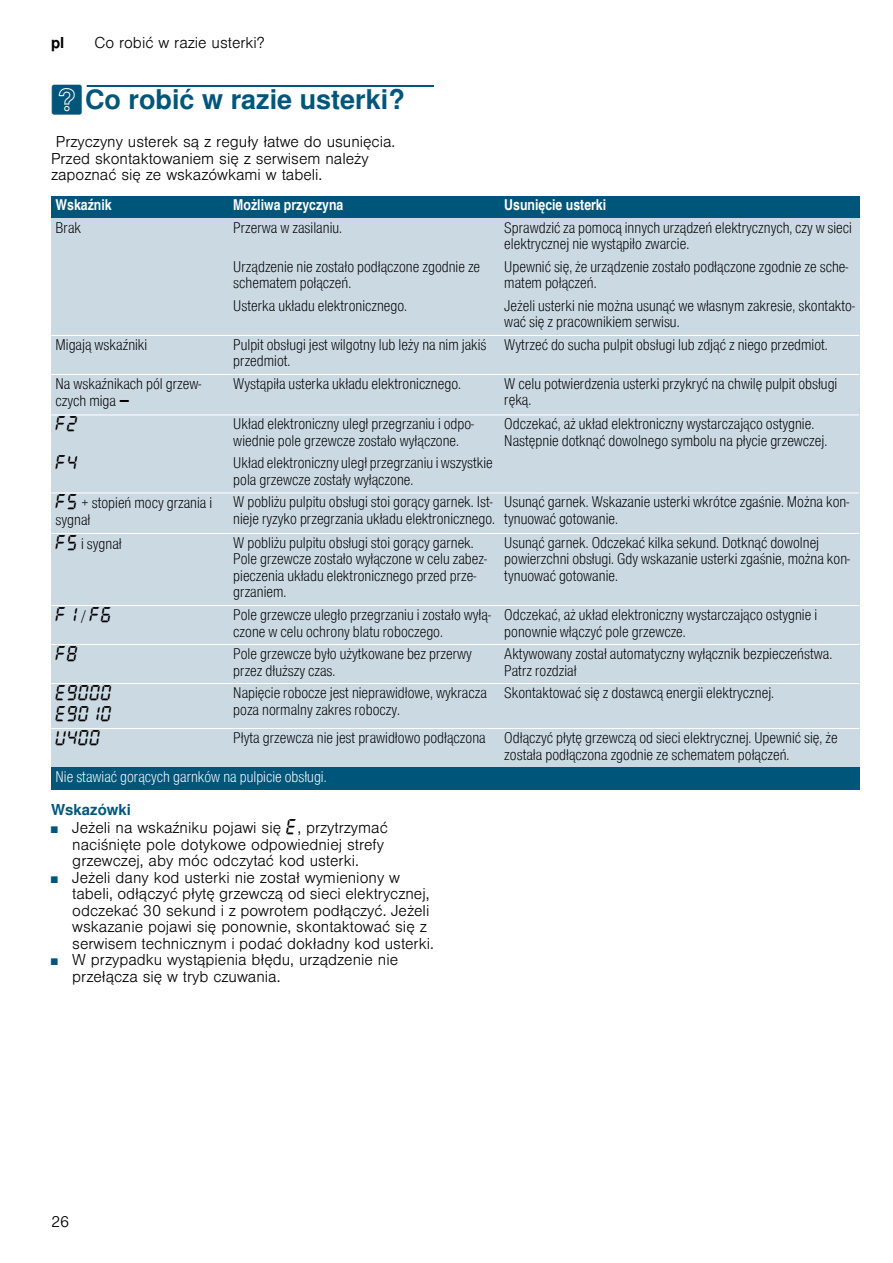
<style>
.page{position:relative;width:893px;height:1263px;background:#fff}
.page>*{position:absolute;margin:0;border:0;box-sizing:border-box;transform-origin:0 0}
.t1{font:700 27px "Nimbus San L";color:#00567a}
.t2{font:16.5px/21px "BSH Symb All";color:#000}
.t3{font:15px/16.5px "Nimbus San L Lig Con";color:#000}
.t4{font:300 15px/16.5px "Nimbus San L";color:#000}
.t5{font:15px "Nimbus San L Lig Con";color:#fff}
.t6{font:15px "Nimbus San L Bol Con";color:#fff}
.t7{font:700 15px "Nimbus San L";color:#00567a}
.t8{font:700 15px "Nimbus San L";color:#000}
.s1{font-family:"BSH Symb PG2";font-weight:400}
.s2{font-family:"BSH Symb PH4";font-size:16.5px}
.s3{font-family:"BSH Symb All";font-size:16.5px}
.s4{font-family:"Nimbus San L Lig Con";font-size:15px}
.s5{font-size:9px;color:#00567a}
.s6{font-family:"BSH Symb All";font-weight:400;font-size:16.5px}
</style>
<div class="page">
<div style="left:87px;top:85px;width:347px;height:2px;border:1px solid #00567a"></div>
<div style="left:51px;top:196px;width:178px;height:22px;background:#00567a"></div>
<div style="left:229px;top:196px;width:271px;height:22px;background:#00567a"></div>
<div style="left:500px;top:196px;width:359px;height:22px;background:#00567a"></div>
<div style="left:51px;top:218px;width:178px;height:117px;background:#cbd9e3"></div>
<div style="left:229px;top:218px;width:271px;height:39px;background:#cbd9e3"></div>
<div style="left:500px;top:218px;width:359px;height:39px;background:#cbd9e3"></div>
<div style="left:229px;top:257px;width:271px;height:39px;background:#cbd9e3"></div>
<div style="left:500px;top:257px;width:359px;height:39px;background:#cbd9e3"></div>
<div style="left:229px;top:296px;width:271px;height:39px;background:#cbd9e3"></div>
<div style="left:500px;top:296px;width:359px;height:39px;background:#cbd9e3"></div>
<div style="left:51px;top:335px;width:178px;height:39px;background:#cbd9e3"></div>
<div style="left:229px;top:335px;width:271px;height:39px;background:#cbd9e3"></div>
<div style="left:500px;top:335px;width:359px;height:39px;background:#cbd9e3"></div>
<div style="left:51px;top:374px;width:178px;height:41px;background:#cbd9e3"></div>
<div style="left:229px;top:374px;width:271px;height:41px;background:#cbd9e3"></div>
<div style="left:500px;top:374px;width:359px;height:41px;background:#cbd9e3"></div>
<div style="left:51px;top:415px;width:178px;height:39px;background:#cbd9e3"></div>
<div style="left:229px;top:415px;width:271px;height:39px;background:#cbd9e3"></div>
<div style="left:500px;top:415px;width:359px;height:78px;background:#cbd9e3"></div>
<div style="left:51px;top:454px;width:178px;height:39px;background:#cbd9e3"></div>
<div style="left:229px;top:454px;width:271px;height:39px;background:#cbd9e3"></div>
<div style="left:51px;top:493px;width:178px;height:40px;background:#cbd9e3"></div>
<div style="left:229px;top:493px;width:271px;height:40px;background:#cbd9e3"></div>
<div style="left:500px;top:493px;width:359px;height:40px;background:#cbd9e3"></div>
<div style="left:51px;top:533px;width:178px;height:72px;background:#cbd9e3"></div>
<div style="left:229px;top:533px;width:271px;height:72px;background:#cbd9e3"></div>
<div style="left:500px;top:533px;width:359px;height:72px;background:#cbd9e3"></div>
<div style="left:51px;top:605px;width:178px;height:39px;background:#cbd9e3"></div>
<div style="left:229px;top:605px;width:271px;height:39px;background:#cbd9e3"></div>
<div style="left:500px;top:605px;width:359px;height:39px;background:#cbd9e3"></div>
<div style="left:51px;top:644px;width:178px;height:39px;background:#cbd9e3"></div>
<div style="left:229px;top:644px;width:271px;height:39px;background:#cbd9e3"></div>
<div style="left:500px;top:644px;width:359px;height:39px;background:#cbd9e3"></div>
<div style="left:51px;top:683px;width:178px;height:45px;background:#cbd9e3"></div>
<div style="left:229px;top:683px;width:271px;height:45px;background:#cbd9e3"></div>
<div style="left:500px;top:683px;width:359px;height:45px;background:#cbd9e3"></div>
<div style="left:51px;top:728px;width:178px;height:39px;background:#cbd9e3"></div>
<div style="left:229px;top:728px;width:271px;height:39px;background:#cbd9e3"></div>
<div style="left:500px;top:728px;width:359px;height:39px;background:#cbd9e3"></div>
<div style="left:51px;top:767px;width:808px;height:23px;background:#00567a"></div>
<hr style="left:51px;top:335px;width:808px;height:1px;background:#fff">
<hr style="left:51px;top:374px;width:808px;height:1px;background:#fff">
<hr style="left:51px;top:414px;width:808px;height:1px;background:#fff">
<hr style="left:51px;top:492px;width:808px;height:1px;background:#fff">
<hr style="left:51px;top:533px;width:808px;height:1px;background:#fff">
<hr style="left:51px;top:605px;width:808px;height:1px;background:#fff">
<hr style="left:51px;top:644px;width:808px;height:1px;background:#fff">
<hr style="left:51px;top:683px;width:808px;height:1px;background:#fff">
<hr style="left:51px;top:728px;width:808px;height:1px;background:#fff">
<p class="t8" style="left:51px;top:34px;width:15px">pl</p>
<p class="t4" style="left:94px;top:33px;width:172px">Co robić w razie usterki?</p>
<h1 class="t1" style="left:51px;top:83px;width:355px"><span class="s1">3</span>Co robić w razie usterki?</h1>
<p class="t4" style="left:51px;top:132px;width:346px;text-indent:5px">Przyczyny usterek są z reguły łatwe do usunięcia.<br>Przed skontaktowaniem się z serwisem należy zapoznać się ze wskazówkami w tabeli.</p>
<p class="t6" style="left:56px;top:196px;width:58px">Wskaźnik</p>
<p class="t6" style="left:233px;top:196px;width:112px">Możliwa przyczyna</p>
<p class="t6" style="left:504px;top:196px;width:103px">Usunięcie usterki</p>
<p class="t3" style="left:56px;top:219px;width:27px">Brak</p>
<p class="t3" style="left:233px;top:219px;width:110px">Przerwa w zasilaniu.</p>
<p class="t3" style="left:504px;top:219px;width:349px">Sprawdzić za pomocą innych urządzeń elektrycznych, czy w sieci elektrycznej nie wystąpiło zwarcie.</p>
<p class="t3" style="left:233px;top:258px;width:248px">Urządzenie nie zostało podłączone zgodnie ze schematem połączeń.</p>
<p class="t3" style="left:504px;top:258px;width:345px">Upewnić się, że urządzenie zostało podłączone zgodnie ze sche&shy;matem połączeń.</p>
<p class="t3" style="left:233px;top:297px;width:175px">Usterka układu elektronicznego.</p>
<p class="t3" style="left:504px;top:297px;width:352px">Jeżeli usterki nie można usunąć we własnym zakresie, skontakto&shy;wać się z pracownikiem serwisu.</p>
<p class="t3" style="left:56px;top:336px;width:93px">Migają wskaźniki</p>
<p class="t3" style="left:233px;top:336px;width:255px">Pulpit obsługi jest wilgotny lub leży na nim jakiś przedmiot.</p>
<p class="t3" style="left:504px;top:336px;width:325px">Wytrzeć do sucha pulpit obsługi lub zdjąć z niego przedmiot.</p>
<p class="t3" style="left:56px;top:374px;width:147px;line-height:17.5px">Na wskaźnikach pól grzew&shy;czych miga <span class="s2">Ù</span></p>
<p class="t3" style="left:233px;top:375px;width:229px">Wystąpiła usterka układu elektronicznego.</p>
<p class="t3" style="left:504px;top:375px;width:334px">W celu potwierdzenia usterki przykryć na chwilę pulpit obsługi ręką.</p>
<p class="t2" style="left:56px;top:414px;width:24px">”ƒ</p>
<p class="t3" style="left:233px;top:415px;width:242px">Układ elektroniczny uległ przegrzaniu i odpo&shy;wiednie pole grzewcze zostało wyłączone.</p>
<p class="t3" style="left:504px;top:415px;width:324px">Odczekać, aż układ elektroniczny wystarczająco ostygnie.<br>Następnie dotknąć dowolnego symbolu na płycie grzewczej.</p>
<p class="t2" style="left:56px;top:453px;width:24px">”…</p>
<p class="t3" style="left:233px;top:454px;width:261px">Układ elektroniczny uległ przegrzaniu i wszystkie pola grzewcze zostały wyłączone.</p>
<p class="t3" style="left:56px;top:494px;width:158px;line-height:17px"><span class="s3">”†</span> + stopień mocy grzania i sygnał</p>
<p class="t3" style="left:233px;top:493px;width:263px">W pobliżu pulpitu obsługi stoi gorący garnek. Ist&shy;nieje ryzyko przegrzania układu elektronicznego.</p>
<p class="t3" style="left:504px;top:493px;width:346px">Usunąć garnek. Wskazanie usterki wkrótce zgaśnie. Można kon&shy;tynuować gotowanie.</p>
<p class="t3" style="left:56px;top:535px;width:68px"><span class="s3">”†</span> i sygnał</p>
<p class="t3" style="left:233px;top:534px;width:255px">W pobliżu pulpitu obsługi stoi gorący garnek.<br>Pole grzewcze zostało wyłączone w celu zabez&shy;pieczenia układu elektronicznego przed prze&shy;grzaniem.</p>
<p class="t3" style="left:504px;top:534px;width:347px">Usunąć garnek. Odczekać kilka sekund. Dotknąć dowolnej powierzchni obsługi. Gdy wskazanie usterki zgaśnie, można kon&shy;tynuować gotowanie.</p>
<p class="t2" style="left:56px;top:605px;width:58px">”‚ <span class="s4">/</span> ”‡</p>
<p class="t3" style="left:233px;top:606px;width:259px">Pole grzewcze uległo przegrzaniu i zostało wyłą&shy;czone w celu ochrony blatu roboczego.</p>
<p class="t3" style="left:504px;top:606px;width:314px">Odczekać, aż układ elektroniczny wystarczająco ostygnie i ponownie włączyć pole grzewcze.</p>
<p class="t2" style="left:56px;top:644px;width:24px">”‰</p>
<p class="t3" style="left:233px;top:645px;width:240px">Pole grzewcze było użytkowane bez przerwy przez dłuższy czas.</p>
<p class="t3" style="left:504px;top:645px;width:329px">Aktywowany został automatyczny wyłącznik bezpieczeństwa.<br>Patrz rozdział</p>
<p class="t2" style="left:56px;top:683px;width:58px">“Š‹‹‹ “Š‹‚‹</p>
<p class="t3" style="left:233px;top:684px;width:255px">Napięcie robocze jest nieprawidłowe, wykracza poza normalny zakres roboczy.</p>
<p class="t3" style="left:504px;top:684px;width:271px">Skontaktować się z dostawcą energii elektrycznej.</p>
<p class="t2" style="left:56px;top:728px;width:47px">—…‹‹</p>
<p class="t3" style="left:504px;top:729px;width:335px;text-indent:-271px">Płyta grzewcza nie jest prawidłowo podłączona Odłączyć płytę grzewczą od sieci elektrycznej. Upewnić się, że została podłączona zgodnie ze schematem połączeń.</p>
<p class="t5" style="left:56px;top:767px;width:272px">Nie stawiać gorących garnków na pulpicie obsługi.</p>
<p class="t7" style="left:51px;top:800px;width:82px">Wskazówki</p>
<p class="t4" style="left:72px;top:817px;width:317px;text-indent:-21px"><span class="s5">■</span> Jeżeli na wskaźniku pojawi się <span class="s6">“</span>, przytrzymać naciśnięte pole dotykowe odpowiedniej strefy grzewczej, aby móc odczytać kod usterki.</p>
<p class="t4" style="left:72px;top:867px;width:363px;text-indent:-21px"><span class="s5">■</span> Jeżeli dany kod usterki nie został wymieniony w tabeli, odłączyć płytę grzewczą od sieci elektrycznej, odczekać 30 sekund i z powrotem podłączyć. Jeżeli wskazanie pojawi się ponownie, skontaktować się z serwisem technicznym i podać dokładny kod usterki.</p>
<p class="t4" style="left:72px;top:950px;width:327px;text-indent:-21px"><span class="s5">■</span> W przypadku wystąpienia błędu, urządzenie nie przełącza się w tryb czuwania.</p>
<p class="t4" style="left:51px;top:1212px;width:20px">26</p>
</div>
